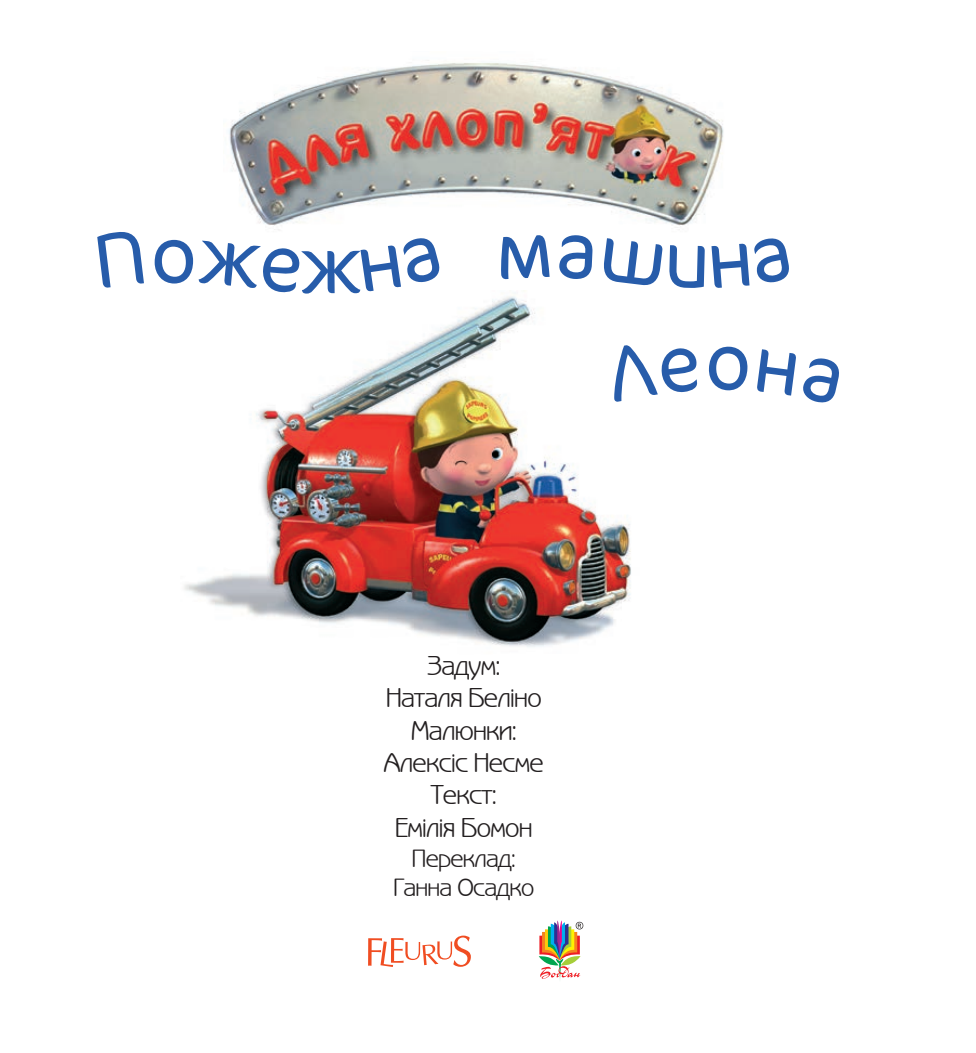
<style>
.page{position:relative;width:976px;height:1053px;background:#fff}
.page>*{position:absolute;margin:0;border:0;box-sizing:border-box;transform-origin:0 0}
.t1{font:300 78.75px "Cocon";color:#275caa}
.t2{font:27px/32.4px "Benguiat Gothic";color:#231f20;text-align:center}
.t3{font:24.75px/29.7px "Benguiat Gothic";color:#231f20;text-align:center}
</style>
<div class="page">
<img style="left:228px;top:60px;width:496px;height:170px">
<img style="left:184px;top:296px;width:447px;height:351px">
<svg style="left:368px;top:935px;width:103px;height:31px"></svg>
<svg style="left:538px;top:920px;width:46px;height:59px"></svg>
<svg style="left:568px;top:341px;width:63px;height:81px"></svg>
<h1 class="t1" style="left:150px;top:210px;width:49px">о</h1>
<h1 class="t1" style="left:301px;top:221px;width:61px">ж</h1>
<p class="t2" style="left:384px;top:649px;width:161px">Задум:<br>Наталя Беліно<br>Малюнки:<br>Алексіс Несме<br>Текст:<br>Åмілія Бомон</p>
<p class="t3" style="left:394px;top:843px;width:142px">Переклад:<br>Ганна Осадко</p>
</div>
